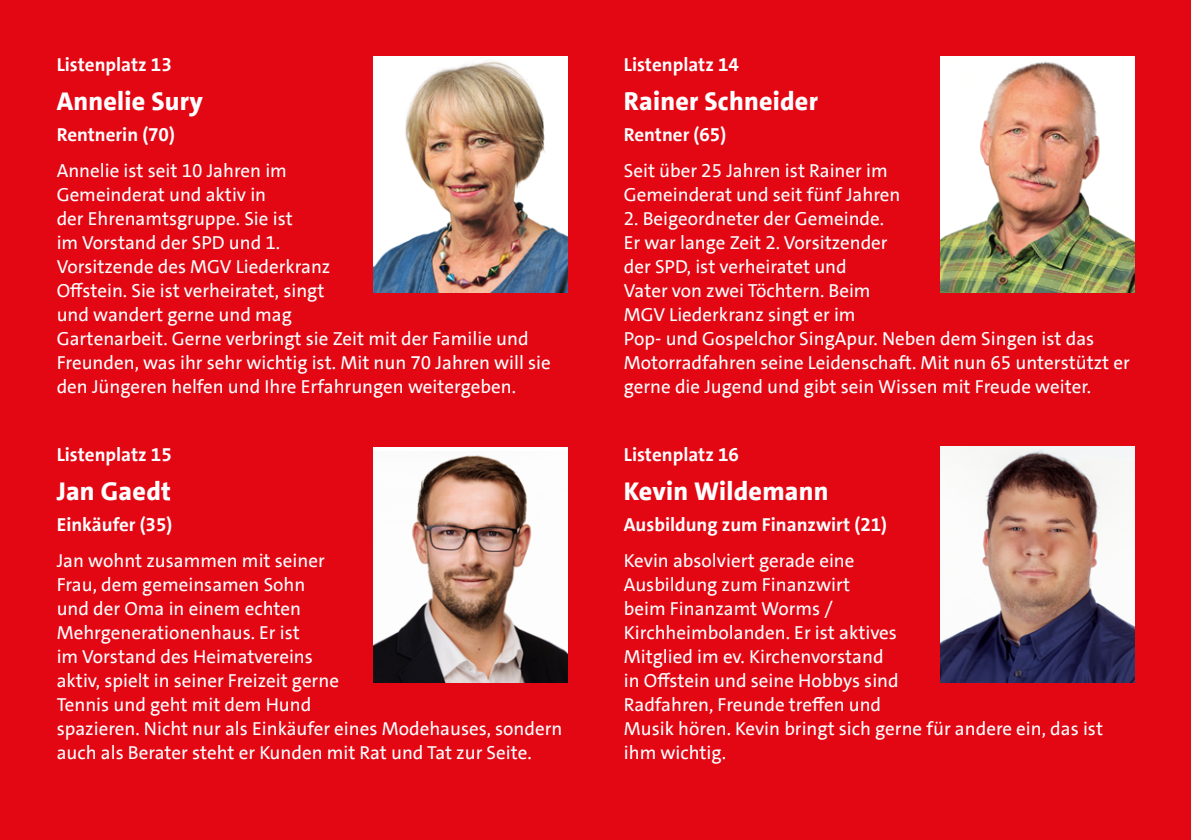
<style>
.page{position:relative;width:1191px;height:840px;background:#fff}
.page>*{position:absolute;margin:0;border:0;box-sizing:border-box;transform-origin:0 0}
.Kandidat_nicht_versal{font:800 26px "SPD The Sans";letter-spacing:.01em;color:#fff}
.t1{font:19px/24px "SPD The Sans";color:#fff}
.Beruf___Alter{font:700 19px "SPD The Sans";color:#fff}
</style>
<div class="page">
<div style="left:0;top:0;width:1191px;height:839px;background:#e30613"></div>
<img style="left:373px;top:57px;width:194px;height:235px">
<div style="left:373px;top:446px;width:194px;height:236px;background:#fff"></div>
<img style="left:373px;top:455px;width:194px;height:227px">
<img style="left:940px;top:446px;width:194px;height:236px">
<img style="left:940px;top:57px;width:194px;height:235px">
<p class="Beruf___Alter" style="left:57px;top:52px;width:117px">Listenplatz 13</p>
<p class="Kandidat_nicht_versal" style="left:57px;top:84px;width:148px">Annelie Sury</p>
<p class="Beruf___Alter" style="left:57px;top:122px;width:120px">Rentnerin (70)</p>
<p class="t1" style="left:57px;top:158px;width:496px">Annelie ist seit 10 Jahren im<br>Gemeinderat und aktiv in<br>der Ehrenamtsgruppe. Sie ist<br>im Vorstand der SPD und 1.<br>Vorsitzende des MGV Liederkranz<br>Offstein. Sie ist verheiratet, singt<br>und wandert gerne und mag<br>Gartenarbeit. Gerne verbringt sie Zeit mit der Familie und Freunden, was ihr sehr wichtig ist. Mit nun 70 Jahren will sie den Jüngeren helfen und Ihre Erfahrungen weitergeben.</p>
<p class="Beruf___Alter" style="left:57px;top:442px;width:117px">Listenplatz 15</p>
<p class="Kandidat_nicht_versal" style="left:57px;top:474px;width:116px">Jan Gaedt</p>
<p class="Beruf___Alter" style="left:57px;top:512px;width:117px">Einkäufer (35)</p>
<p class="t1" style="left:57px;top:548px;width:507px">Jan wohnt zusammen mit seiner<br>Frau, dem gemeinsamen Sohn<br>und der Oma in einem echten<br>Mehrgenerationenhaus. Er ist<br>im Vorstand des Heimatvereins<br>aktiv, spielt in seiner Freizeit gerne<br>Tennis und geht mit dem Hund<br>spazieren. Nicht nur als Einkäufer eines Modehauses, sondern auch als Berater steht er Kunden mit Rat und Tat zur Seite.</p>
<p class="Beruf___Alter" style="left:624px;top:52px;width:117px">Listenplatz 14</p>
<p class="Kandidat_nicht_versal" style="left:624px;top:84px;width:196px">Rainer Schneider</p>
<p class="Beruf___Alter" style="left:624px;top:122px;width:104px">Rentner (65)</p>
<p class="t1" style="left:624px;top:158px;width:278px">Seit über 25 Jahren ist Rainer im<br>Gemeinderat und seit fünf Jahren</p>
<p class="t1" style="left:624px;top:206px;width:507px">2. Beigeordneter der Gemeinde.<br>Er war lange Zeit 2. Vorsitzender<br>der SPD, ist verheiratet und<br>Vater von zwei Töchtern. Beim<br>MGV Liederkranz singt er im<br>Pop- und Gospelchor SingApur. Neben dem Singen ist das Motorradfahren seine Leidenschaft. Mit nun 65 unterstützt er gerne die Jugend und gibt sein Wissen mit Freude weiter.</p>
<p class="Beruf___Alter" style="left:624px;top:442px;width:117px">Listenplatz 16</p>
<p class="Kandidat_nicht_versal" style="left:624px;top:474px;width:206px">Kevin Wildemann</p>
<p class="Beruf___Alter" style="left:624px;top:512px;width:265px">Ausbildung zum Finanzwirt (21)</p>
<p class="t1" style="left:624px;top:548px;width:481px">Kevin absolviert gerade eine<br>Ausbildung zum Finanzwirt<br>beim Finanzamt Worms /<br>Kirchheimbolanden. Er ist aktives<br>Mitglied im ev. Kirchenvorstand<br>in Offstein und seine Hobbys sind<br>Radfahren, Freunde treffen und<br>Musik hören. Kevin bringt sich gerne für andere ein, das ist ihm wichtig.</p>
</div>
